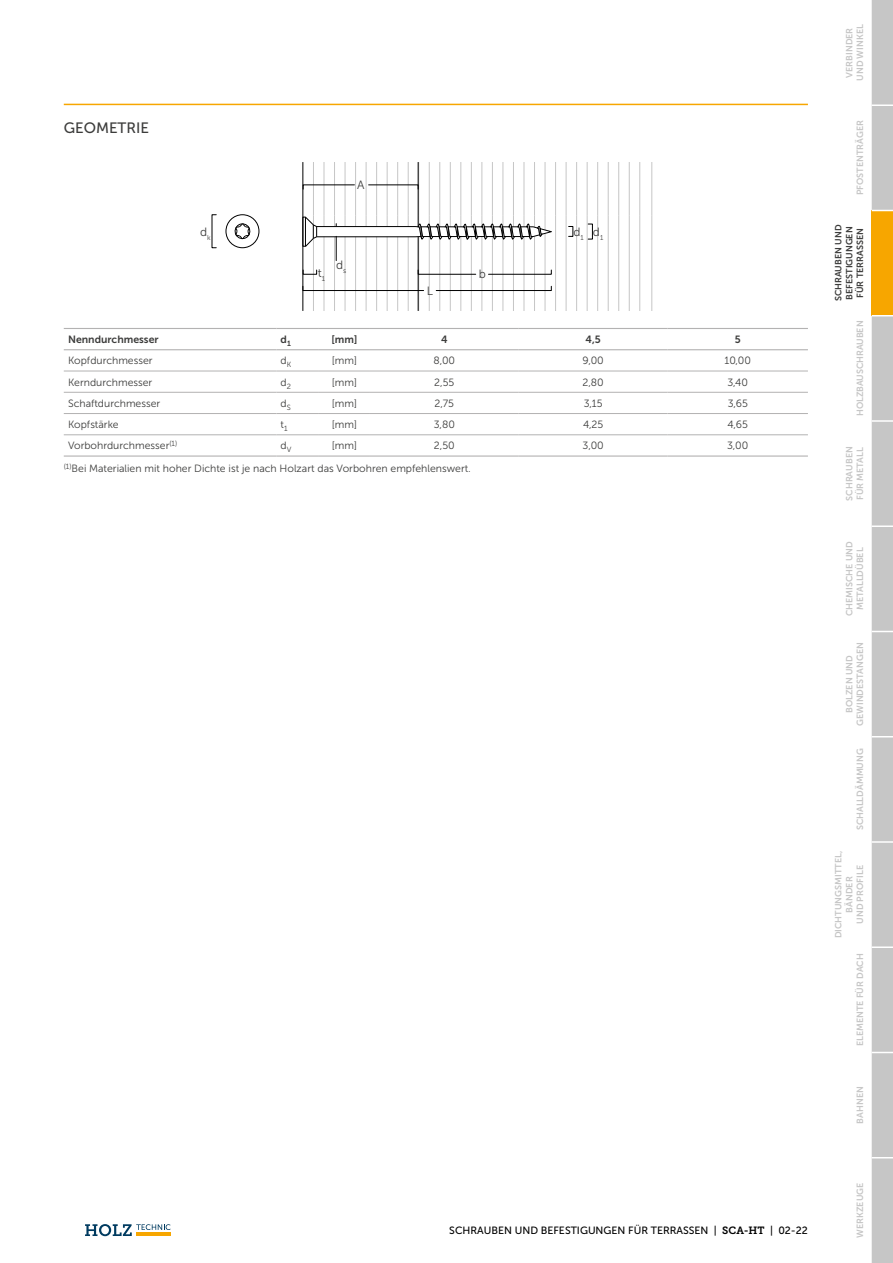
<style>
.page{position:relative;width:893px;height:1263px;background:#fff}
.page>*{position:absolute;margin:0;border:0;box-sizing:border-box;transform-origin:0 0}
.t1{font:15px "Museo Sans 500";color:#3c3c3b}
.t2{font:12px "Museo Sans 300";color:#3c3c3b}
.t3{font:10.5px "Museo Sans 300";color:#3c3c3b}
.t4{font:10.5px "Museo Sans 500";color:#000}
.t5{font:10.5px "Museo Sans 700";color:#3c3c3b}
.t6{font:9px/10.8px "Museo Sans 700";color:#c6c6c6;text-align:center}
.t7{font:9px/10.8px "Museo Sans 700";color:#3c3c3b}
.s1{font-family:"Museo Slab 700"}
</style>
<div class="page">
<svg style="left:85px;top:1224px;width:86px;height:12px"></svg>
<svg style="left:303px;top:162px;width:350px;height:149px"></svg>
<hr style="left:302px;top:162px;width:1px;height:149px;background:#000">
<hr style="left:418px;top:162px;width:1px;height:149px;background:#000">
<div style="left:226px;top:215px;width:33px;height:33px;border:1px solid #000;border-radius:50%"></div>
<svg style="left:234px;top:223px;width:17px;height:17px"></svg>
<svg style="left:436px;top:286px;width:116px;height:5px"></svg>
<svg style="left:302px;top:286px;width:122px;height:5px"></svg>
<svg style="left:368px;top:184px;width:50px;height:5px"></svg>
<svg style="left:303px;top:184px;width:52px;height:5px"></svg>
<svg style="left:488px;top:270px;width:64px;height:5px"></svg>
<svg style="left:418px;top:270px;width:58px;height:5px"></svg>
<div style="left:588px;top:224px;width:5px;height:15px;border:1px solid #000"></div>
<svg style="left:212px;top:214px;width:5px;height:34px"></svg>
<div style="left:568px;top:226px;width:5px;height:11px;border:1px solid #000"></div>
<svg style="left:302px;top:217px;width:251px;height:44px"></svg>
<hr style="left:64px;top:371px;width:212px;height:1px;background:#b3b2b2">
<hr style="left:276px;top:371px;width:43px;height:1px;background:#b3b2b2">
<hr style="left:319px;top:371px;width:51px;height:1px;background:#b3b2b2">
<hr style="left:370px;top:371px;width:149px;height:1px;background:#b3b2b2">
<hr style="left:519px;top:371px;width:149px;height:1px;background:#b3b2b2">
<hr style="left:668px;top:371px;width:140px;height:1px;background:#b3b2b2">
<hr style="left:64px;top:392px;width:212px;height:1px;background:#b3b2b2">
<hr style="left:276px;top:392px;width:43px;height:1px;background:#b3b2b2">
<hr style="left:319px;top:392px;width:51px;height:1px;background:#b3b2b2">
<hr style="left:370px;top:392px;width:149px;height:1px;background:#b3b2b2">
<hr style="left:519px;top:392px;width:149px;height:1px;background:#b3b2b2">
<hr style="left:668px;top:392px;width:140px;height:1px;background:#b3b2b2">
<hr style="left:64px;top:413px;width:212px;height:1px;background:#b3b2b2">
<hr style="left:276px;top:413px;width:43px;height:1px;background:#b3b2b2">
<hr style="left:319px;top:413px;width:51px;height:1px;background:#b3b2b2">
<hr style="left:370px;top:413px;width:149px;height:1px;background:#b3b2b2">
<hr style="left:519px;top:413px;width:149px;height:1px;background:#b3b2b2">
<hr style="left:668px;top:413px;width:140px;height:1px;background:#b3b2b2">
<hr style="left:64px;top:434px;width:212px;height:1px;background:#b3b2b2">
<hr style="left:276px;top:434px;width:43px;height:1px;background:#b3b2b2">
<hr style="left:319px;top:434px;width:51px;height:1px;background:#b3b2b2">
<hr style="left:370px;top:434px;width:149px;height:1px;background:#b3b2b2">
<hr style="left:519px;top:434px;width:149px;height:1px;background:#b3b2b2">
<hr style="left:668px;top:434px;width:140px;height:1px;background:#b3b2b2">
<hr style="left:64px;top:328px;width:212px;height:1px;background:#b3b2b2">
<hr style="left:276px;top:328px;width:43px;height:1px;background:#b3b2b2">
<hr style="left:319px;top:328px;width:51px;height:1px;background:#b3b2b2">
<hr style="left:370px;top:328px;width:149px;height:1px;background:#b3b2b2">
<hr style="left:519px;top:328px;width:149px;height:1px;background:#b3b2b2">
<hr style="left:668px;top:328px;width:140px;height:1px;background:#b3b2b2">
<hr style="left:64px;top:349px;width:212px;height:1px;background:#b3b2b2">
<hr style="left:276px;top:349px;width:43px;height:1px;background:#b3b2b2">
<hr style="left:319px;top:349px;width:51px;height:1px;background:#b3b2b2">
<hr style="left:370px;top:349px;width:149px;height:1px;background:#b3b2b2">
<hr style="left:519px;top:349px;width:149px;height:1px;background:#b3b2b2">
<hr style="left:668px;top:349px;width:140px;height:1px;background:#b3b2b2">
<hr style="left:64px;top:455px;width:212px;height:2px;background:#b3b2b2">
<hr style="left:276px;top:455px;width:43px;height:2px;background:#b3b2b2">
<hr style="left:319px;top:455px;width:51px;height:2px;background:#b3b2b2">
<hr style="left:370px;top:455px;width:149px;height:2px;background:#b3b2b2">
<hr style="left:519px;top:455px;width:149px;height:2px;background:#b3b2b2">
<hr style="left:668px;top:455px;width:140px;height:2px;background:#b3b2b2">
<svg style="left:872px;top:0;width:21px;height:1263px;background:#cac4b6"></svg>
<hr style="left:64px;top:104px;width:744px;height:1px;background:#f7a600">
<h1 class="t1" style="left:64px;top:120px;width:87px">GEOMETRIE</h1>
<p class="t2" style="left:200px;top:225px;width:12px">d<sub>k</sub></p>
<p class="t2" style="left:357px;top:178px;width:9px">A</p>
<p class="t2" style="left:318px;top:267px;width:9px">t<sub>1</sub></p>
<p class="t2" style="left:336px;top:258px;width:12px">d<sub>s</sub></p>
<p class="t2" style="left:427px;top:285px;width:8px">L</p>
<p class="t2" style="left:479px;top:267px;width:9px">b</p>
<p class="t2" style="left:573px;top:225px;width:12px">d<sub>1</sub></p>
<p class="t2" style="left:593px;top:225px;width:12px">d<sub>1</sub></p>
<p class="t5" style="left:68px;top:334px;width:92px">Nenndurchmesser</p>
<p class="t5" style="left:281px;top:334px;width:12px">d<sub>1</sub></p>
<p class="t5" style="left:331px;top:334px;width:27px">[mm]</p>
<p class="t5" style="left:441px;top:334px;width:8px">4</p>
<p class="t5" style="left:586px;top:334px;width:17px">4,5</p>
<p class="t5" style="left:735px;top:334px;width:7px">5</p>
<p class="t3" style="left:68px;top:355px;width:86px">Kopfdurchmesser</p>
<p class="t3" style="left:281px;top:355px;width:12px">d<sub>K</sub></p>
<p class="t3" style="left:332px;top:355px;width:27px">[mm]</p>
<p class="t3" style="left:434px;top:355px;width:23px">8,00</p>
<p class="t3" style="left:582px;top:355px;width:23px">9,00</p>
<p class="t3" style="left:724px;top:355px;width:28px">10,00</p>
<p class="t3" style="left:68px;top:376px;width:86px">Kerndurchmesser</p>
<p class="t3" style="left:281px;top:376px;width:12px">d<sub>2</sub></p>
<p class="t3" style="left:332px;top:376px;width:27px">[mm]</p>
<p class="t3" style="left:434px;top:376px;width:22px">2,55</p>
<p class="t3" style="left:583px;top:376px;width:23px">2,80</p>
<p class="t3" style="left:727px;top:376px;width:22px">3,40</p>
<p class="t3" style="left:68px;top:398px;width:94px">Schaftdurchmesser</p>
<p class="t3" style="left:281px;top:398px;width:12px">d<sub>S</sub></p>
<p class="t3" style="left:332px;top:398px;width:27px">[mm]</p>
<p class="t3" style="left:435px;top:398px;width:21px">2,75</p>
<p class="t3" style="left:584px;top:398px;width:21px">3,15</p>
<p class="t3" style="left:728px;top:398px;width:22px">3,65</p>
<p class="t3" style="left:68px;top:419px;width:52px">Kopfstärke</p>
<p class="t3" style="left:281px;top:419px;width:9px">t<sub>1</sub></p>
<p class="t3" style="left:332px;top:419px;width:27px">[mm]</p>
<p class="t3" style="left:434px;top:419px;width:23px">3,80</p>
<p class="t3" style="left:583px;top:419px;width:22px">4,25</p>
<p class="t3" style="left:727px;top:419px;width:22px">4,65</p>
<p class="t3" style="left:68px;top:440px;width:111px">Vorbohrdurchmesser<sup>(1)</sup></p>
<p class="t3" style="left:281px;top:440px;width:12px">d<sub>V</sub></p>
<p class="t3" style="left:332px;top:440px;width:27px">[mm]</p>
<p class="t3" style="left:434px;top:440px;width:22px">2,50</p>
<p class="t3" style="left:583px;top:440px;width:23px">3,00</p>
<p class="t3" style="left:727px;top:440px;width:23px">3,00</p>
<p class="t3" style="left:64px;top:462px;width:409px"><sup>(1)</sup>Bei Materialien mit hoher Dichte ist je nach Holzart das Vorbohren empfehlenswert.</p>
<p class="t4" style="left:449px;top:1225px;width:360px">SCHRAUBEN UND BEFESTIGUNGEN FÜR TERRASSEN | <span class="s1">SCA-HT</span> | 02-22</p>
<p class="t6" style="left:844px;top:81px;width:58px;rotate:-90deg">VERBINDER<br>UND WINKEL</p>
<p class="t6" style="left:855px;top:195px;width:77px;rotate:-90deg">PFOSTENTRÄGER</p>
<p class="t7" style="left:833px;top:301px;width:78px;rotate:-90deg">SCHRAUBEN UND<br>BEFESTIGUNGEN<br>FÜR TERRASSEN</p>
<p class="t6" style="left:855px;top:416px;width:97px;rotate:-90deg">HOLZBAUSCHRAUBEN</p>
<p class="t6" style="left:844px;top:501px;width:56px;text-align:left;rotate:-90deg">SCHRAUBEN<br>FÜR METALL</p>
<p class="t6" style="left:844px;top:616px;width:76px;rotate:-90deg">CHEMISCHE UND<br>METALLDÜBEL</p>
<p class="t6" style="left:844px;top:726px;width:85px;rotate:-90deg">BOLZEN UND<br>GEWINDESTANGEN</p>
<p class="t6" style="left:855px;top:830px;width:84px;rotate:-90deg">SCHALLDÄMMUNG</p>
<p class="t6" style="left:833px;top:938px;width:89px;rotate:-90deg">DICHTUNGSMITTEL,<br>BÄNDER<br>UND PROFILE</p>
<p class="t6" style="left:855px;top:1046px;width:94px;rotate:-90deg">ELEMENTE FÜR DACH</p>
<p class="t6" style="left:855px;top:1124px;width:39px;rotate:-90deg">BAHNEN</p>
<p class="t6" style="left:855px;top:1238px;width:56px;rotate:-90deg">WERKZEUGE</p>
</div>
